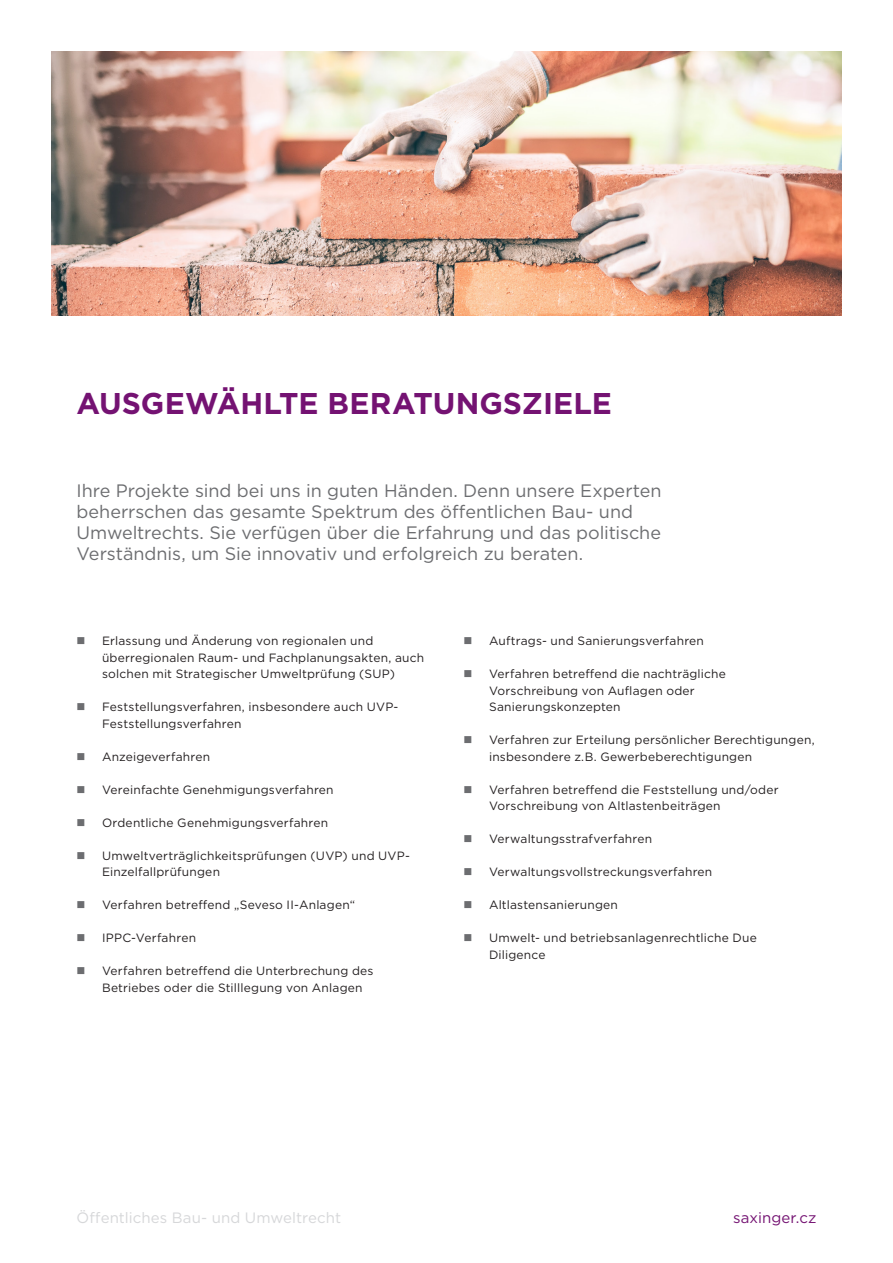
<style>
.page{position:relative;width:893px;height:1263px;background:#fff}
.page>*{position:absolute;margin:0;border:0;box-sizing:border-box;transform-origin:0 0}
._2022_Überschrift{font:700 30px "Gotham";color:#741272}
.Überschrift{font:18px/21px "Gotham";color:#6c6d70}
._2022_BF_Fußnote{font:15px "Gotham";letter-spacing:.005em;color:#d6d7d9}
.t1{font:15px "Gotham";letter-spacing:.005em;color:#741272}
.t2{font:12px/16.5px "Gotham";letter-spacing:.015em;color:#231f20}
</style>
<div class="page">
<img style="left:51px;top:51px;width:791px;height:264px">
<p class="_2022_Überschrift" style="left:77px;top:384px;width:537px">AUSGEWÄHLTE BERATUNGSZIELE</p>
<p class="Überschrift" style="left:77px;top:479px;width:586px">Ihre Projekte sind bei uns in guten Händen. Denn unsere Experten beherrschen das gesamte Spektrum des öffentlichen Bau- und Umweltrechts. Sie verfügen über die Erfahrung und das politische Verständnis, um Sie innovativ und erfolgreich zu beraten.</p>
<p class="t2" style="left:102px;top:632px;width:324px">Erlassung und Änderung von regionalen und überregionalen Raum- und Fachplanungsakten, auch solchen mit Strategischer Umweltprüfung (SUP)</p>
<p class="t2" style="left:102px;top:698px;width:298px">Feststellungsverfahren, insbesondere auch UVP-<br>Feststellungsverfahren</p>
<p class="t2" style="left:102px;top:748px;width:110px">Anzeigeverfahren</p>
<p class="t2" style="left:102px;top:781px;width:233px">Vereinfachte Genehmigungsverfahren</p>
<p class="t2" style="left:102px;top:814px;width:228px">Ordentliche Genehmigungsverfahren</p>
<p class="t2" style="left:102px;top:847px;width:309px">Umweltverträglichkeitsprüfungen (UVP) und UVP-<br>Einzelfallprüfungen</p>
<p class="t2" style="left:102px;top:896px;width:255px">Verfahren betreffend „Seveso II-Anlagen“</p>
<p class="t2" style="left:102px;top:929px;width:96px">IPPC-Verfahren</p>
<p class="t2" style="left:102px;top:962px;width:273px">Verfahren betreffend die Unterbrechung des<br>Betriebes oder die Stilllegung von Anlagen</p>
<p class="t2" style="left:489px;top:632px;width:216px">Auftrags- und Sanierungsverfahren</p>
<p class="t2" style="left:489px;top:665px;width:238px">Verfahren betreffend die nachträgliche<br>Vorschreibung von Auflagen oder<br>Sanierungskonzepten</p>
<p class="t2" style="left:489px;top:731px;width:327px">Verfahren zur Erteilung persönlicher Berechtigungen, insbesondere z.B. Gewerbeberechtigungen</p>
<p class="t2" style="left:489px;top:781px;width:291px">Verfahren betreffend die Feststellung und/oder<br>Vorschreibung von Altlastenbeiträgen</p>
<p class="t2" style="left:489px;top:830px;width:165px">Verwaltungsstrafverfahren</p>
<p class="t2" style="left:489px;top:863px;width:225px">Verwaltungsvollstreckungsverfahren</p>
<p class="t2" style="left:489px;top:896px;width:130px">Altlastensanierungen</p>
<p class="t2" style="left:489px;top:929px;width:269px">Umwelt- und betriebsanlagenrechtliche Due<br>Diligence</p>
<p class="_2022_BF_Fußnote" style="left:77px;top:1208px;width:266px">Öffentliches Bau- und Umweltrecht</p>
<p class="t1" style="left:733px;top:1208px;width:85px">saxinger.cz</p>
</div>
